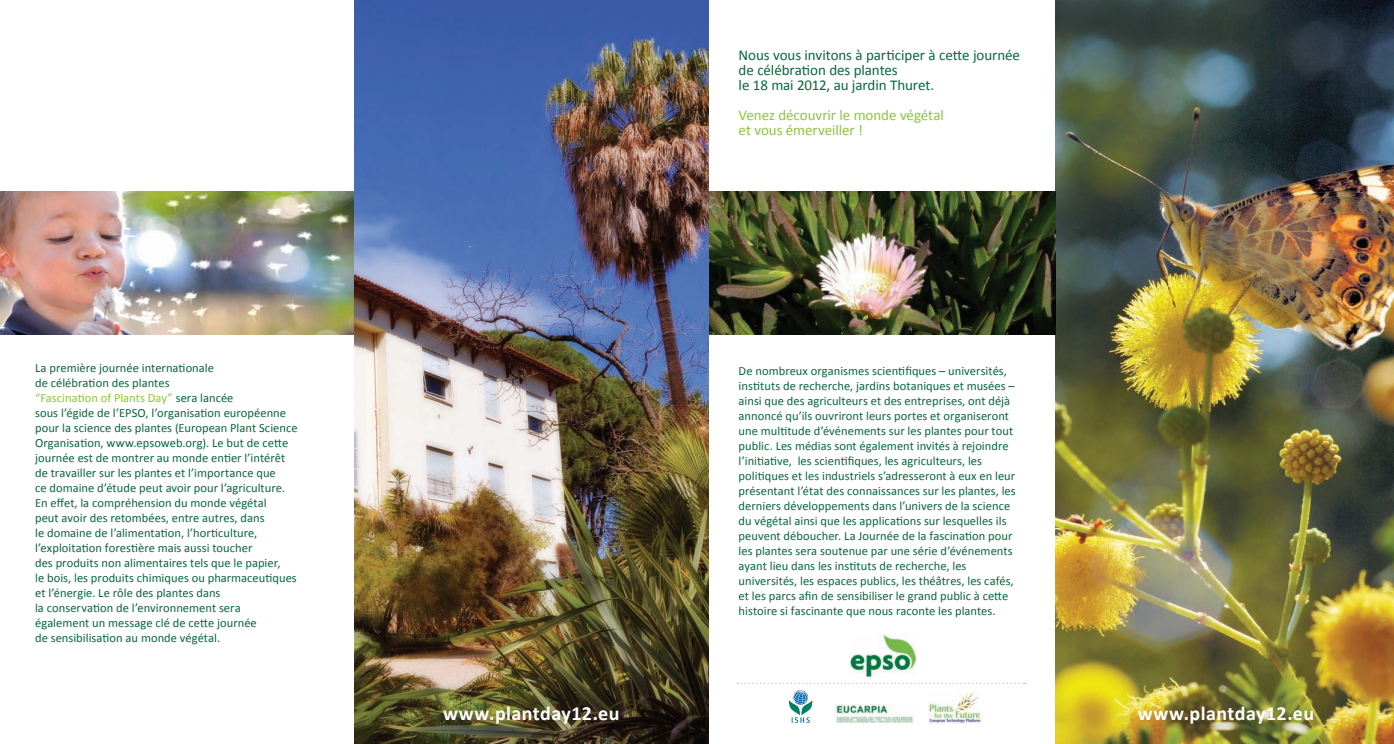
<style>
.page{position:relative;width:1394px;height:744px;background:#fff}
.page>*{position:absolute;margin:0;border:0;box-sizing:border-box;transform-origin:0 0}
.t1{font:700 20px "Calibri";letter-spacing:.02em;color:#fff}
.t2{font:15px/15px "Calibri";letter-spacing:-.005em;color:#0a663c}
.t3{font:15px/15px "Calibri";letter-spacing:-.005em;color:#8bc63e}
.t4{font:12.5px/15px "Calibri";letter-spacing:.005em;color:#0a663c}
.s1{color:#8bc63e}
</style>
<div class="page">
<img style="left:1056px;top:0;width:338px;height:743px">
<img style="left:708px;top:191px;width:348px;height:143px">
<img style="left:0;top:191px;width:354px;height:143px">
<img style="left:354px;top:0;width:354px;height:743px">
<svg style="left:789px;top:690px;width:23px;height:32px"></svg>
<img style="left:835px;top:704px;width:78px;height:20px">
<img style="left:928px;top:692px;width:53px;height:31px">
<svg style="left:737px;top:682px;width:275px;height:1px"></svg>
<img style="left:850px;top:634px;width:65px;height:42px">
<p class="t4" style="left:35px;top:359px;width:264px">La première journée internationale<br>de célébration des plantes<br><span class="s1">“Fascination of Plants Day”</span> sera lancée<br>sous l’égide de l’EPSO, l’organisation européenne pour la science des plantes (European Plant Science Organisation, www.epsoweb.org). Le but de cette journée est de montrer au monde entier l’intérêt de travailler sur les plantes et l’importance que<br>ce domaine d’étude peut avoir pour l’agriculture.<br>En effet, la compréhension du monde végétal<br>peut avoir des retombées, entre autres, dans<br>le domaine de l’alimentation, l’horticulture, l’exploitation forestière mais aussi toucher<br>des produits non alimentaires tels que le papier,<br>le bois, les produits chimiques ou pharmaceutiques et l’énergie. Le rôle des plantes dans<br>la conservation de l’environnement sera également un message clé de cette journée<br>de sensibilisation au monde végétal.</p>
<p class="t2" style="left:738px;top:46px;width:283px">Nous vous invitons à participer à cette journée de célébration des plantes<br>le 18 mai 2012, au jardin Thuret.</p>
<p class="t3" style="left:738px;top:106px;width:207px">Venez découvrir le monde végétal et vous émerveiller !</p>
<p class="t4" style="left:738px;top:362px;width:278px">De nombreux organismes scientifiques – universités, instituts de recherche, jardins botaniques et musées – ainsi que des agriculteurs et des entreprises, ont déjà annoncé qu’ils ouvriront leurs portes et organiseront une multitude d’événements sur les plantes pour tout public. Les médias sont également invités à rejoindre l’initiative, les scientifiques, les agriculteurs, les politiques et les industriels s’adresseront à eux en leur présentant l’état des connaissances sur les plantes, les derniers développements dans l’univers de la science du végétal ainsi que les applications sur lesquelles ils peuvent déboucher. La Journée de la fascination pour les plantes sera soutenue par une série d’événements ayant lieu dans les instituts de recherche, les universités, les espaces publics, les théâtres, les cafés, et les parcs afin de sensibiliser le grand public à cette histoire si fascinante que nous raconte les plantes.</p>
<h1 class="t1" style="left:443px;top:701px;width:178px">www.plantday12.eu</h1>
<h1 class="t1" style="left:1137px;top:701px;width:178px">www.plantday12.eu</h1>
</div>
